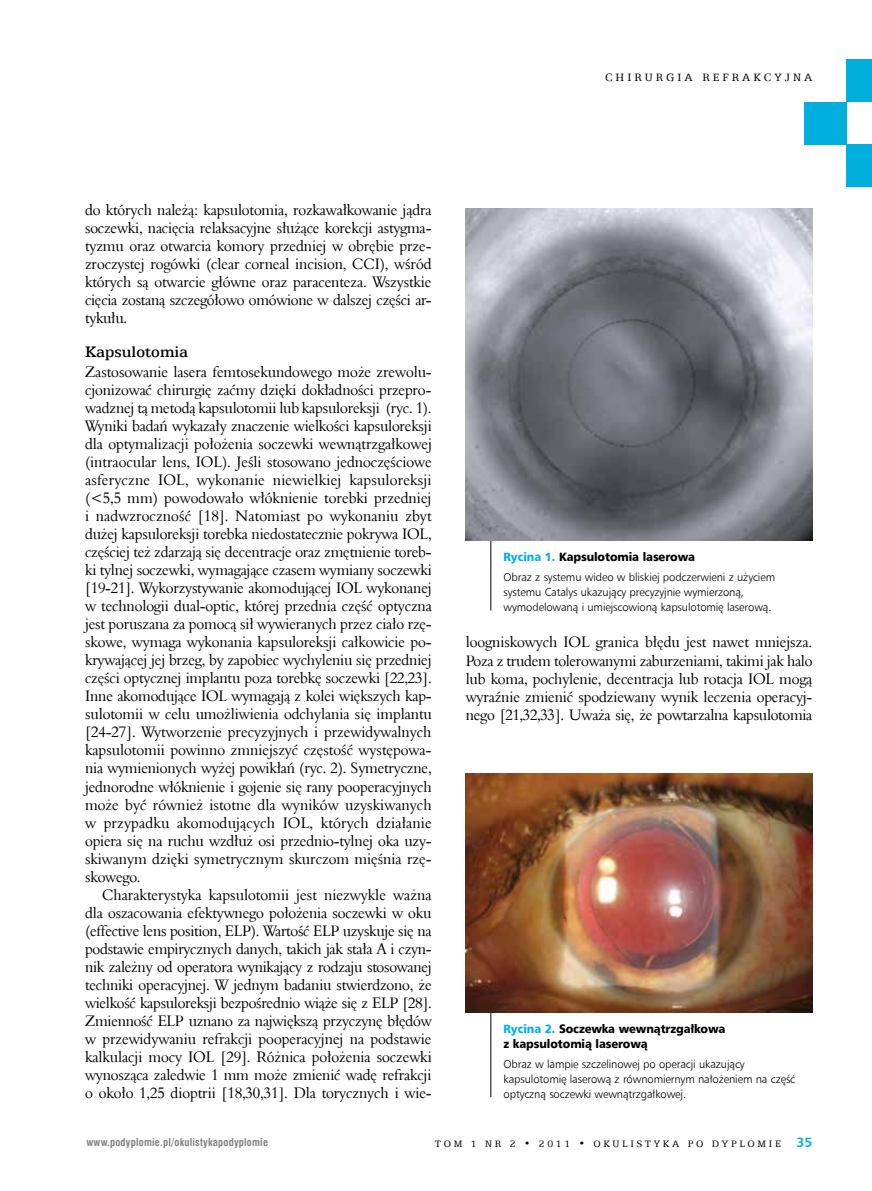
<style>
.page{position:relative;width:872px;height:1191px;background:#fff}
.page>*{position:absolute;margin:0;border:0;box-sizing:border-box;transform-origin:0 0}
.t1{font:17.25px "Egyptian 505 Md EU";color:#000}
.t2{font:15.6px/18px "Aldine 401 EU";letter-spacing:-.015em;color:#000;text-align:justify;scale:.96 1}
.t3{font:12px/15px "Humnst 777 Blk EU";letter-spacing:-.01em;color:#000;scale:.95 1}
.t4{font:12px "Egyptian 505 EU";letter-spacing:.25em;color:#000}
.t5{font:11.25px/15px "Humnst 777 Lt EU";letter-spacing:-.01em;color:#000}
.t6{font:700 10.5px "Swis 721 Cn EU";letter-spacing:.02em;color:#808285}
.t7{font:10.5px "Egyptian 505 EU";letter-spacing:.25em;color:#000}
.s1{color:#00aeef}
.s2{font-family:"Humnst 777 EU";font-weight:700;font-size:13.5px;color:#00aeef}
</style>
<div class="page">
<div style="left:846px;top:60px;width:26px;height:42px;background:#00afde"></div>
<div style="left:804px;top:102px;width:42px;height:43px;background:#00afde"></div>
<div style="left:846px;top:145px;width:26px;height:42px;background:#00afde"></div>
<hr style="left:490px;top:532px;width:1px;height:78px;background:#000">
<img style="left:466px;top:208px;width:346px;height:332px">
<hr style="left:490px;top:1003px;width:1px;height:94px;background:#000">
<img style="left:466px;top:773px;width:346px;height:239px">
<p class="t4" style="left:605px;top:71px;width:209px">CHIRURGIA REFRAKCYJNA</p>
<p class="t2" style="left:85px;top:201px;width:362px">do których należą: kapsulotomia, rozkawałkowanie jądra soczewki, nacięcia relaksacyjne służące korekcji astygma&shy;tyzmu oraz otwarcia komory przedniej w obrębie prze&shy;zroczystej rogówki (clear corneal incision, CCI), wśród których są otwarcie główne oraz paracenteza. Wszystkie cięcia zostaną szczegółowo omówione w dalszej części ar&shy;tykułu.</p>
<p class="t1" style="left:85px;top:342px;width:104px">Kapsulotomia</p>
<p class="t2" style="left:85px;top:363px;width:363px">Zastosowanie lasera femtosekundowego może zrewolu&shy;cjonizować chirurgię zaćmy dzięki dokładności przepro&shy;wadznej tą metodą kapsulotomii lub kapsuloreksji (ryc. 1).<br>Wyniki badań wykazały znaczenie wielkości kapsuloreksji dla optymalizacji położenia soczewki wewnątrzgałkowej (intraocular lens, IOL). Jeśli stosowano jednoczęściowe asferyczne IOL, wykonanie niewielkiej kapsuloreksji (&lt;5,5 mm) powodowało włóknienie torebki przedniej i nadwzroczność [18]. Natomiast po wykonaniu zbyt dużej kapsuloreksji torebka niedostatecznie pokrywa IOL, częściej też zdarzają się decentracje oraz zmętnienie toreb&shy;ki tylnej soczewki, wymagające czasem wymiany soczewki [19-21]. Wykorzystywanie akomodującej IOL wykonanej w technologii dual-optic, której przednia część optyczna jest poruszana za pomocą sił wywieranych przez ciało rzę&shy;skowe, wymaga wykonania kapsuloreksji całkowicie po&shy;krywającej jej brzeg, by zapobiec wychyleniu się przedniej części optycznej implantu poza torebkę soczewki [22,23].<br>Inne akomodujące IOL wymagają z kolei większych kap&shy;sulotomii w celu umożliwienia odchylania się implantu [24-27]. Wytworzenie precyzyjnych i przewidywalnych kapsulotomii powinno zmniejszyć częstość występowa&shy;nia wymienionych wyżej powikłań (ryc. 2). Symetryczne, jednorodne włóknienie i gojenie się rany pooperacyjnych może być również istotne dla wyników uzyskiwanych w przypadku akomodujących IOL, których działanie opiera się na ruchu wzdłuż osi przednio-tylnej oka uzy&shy;skiwanym dzięki symetrycznym skurczom mięśnia rzę&shy;skowego.</p>
<p class="t2" style="left:85px;top:885px;width:362px;text-indent:17px">Charakterystyka kapsulotomii jest niezwykle ważna dla oszacowania efektywnego położenia soczewki w oku (effective lens position, ELP). Wartość ELP uzyskuje się na podstawie empirycznych danych, takich jak stała A i czyn&shy;nik zależny od operatora wynikający z rodzaju stosowanej techniki operacyjnej. W jednym badaniu stwierdzono, że wielkość kapsuloreksji bezpośrednio wiąże się z ELP [28].<br>Zmienność ELP uznano za największą przyczynę błędów w przewidywaniu refrakcji pooperacyjnej na podstawie kalkulacji mocy IOL [29]. Różnica położenia soczewki wynosząca zaledwie 1 mm może zmienić wadę refrakcji o około 1,25 dioptrii [18,30,31]. Dla torycznych i wie-</p>
<p class="t3" style="left:503px;top:550px;width:203px"><span class="s1">Rycina 1.</span> Kapsulotomia laserowa</p>
<p class="t5" style="left:503px;top:569px;width:273px">Obraz z systemu wideo w bliskiej podczerwieni z użyciem systemu Catalys ukazujący precyzyjnie wymierzoną, wymodelowaną i umiejscowioną kapsulotomię laserową.</p>
<p class="t2" style="left:466px;top:633px;width:362px">loogniskowych IOL granica błędu jest nawet mniejsza.<br>Poza z trudem tolerowanymi zaburzeniami, takimi jak halo lub koma, pochylenie, decentracja lub rotacja IOL mogą wyraźnie zmienić spodziewany wynik leczenia operacyj&shy;nego [21,32,33]. Uważa się, że powtarzalna kapsulotomia</p>
<p class="t3" style="left:503px;top:1021px;width:235px"><span class="s1">Rycina 2.</span> Soczewka wewnątrzgałkowa z kapsulotomią laserową</p>
<p class="t5" style="left:503px;top:1056px;width:293px">Obraz w lampie szczelinowej po operacji ukazujący kapsulotomię laserową z równomiernym nałożeniem na część optyczną soczewki wewnątrzgałkowej.</p>
<p class="t6" style="left:86px;top:1136px;width:183px">www.podyplomie.pl/okulistykapodyplomie</p>
<p class="t7" style="left:435px;top:1137px;width:379px">TOM 1 NR 2 • 2011 • OKULISTYKA PO DYPLOMIE <span class="s2">35</span></p>
</div>
